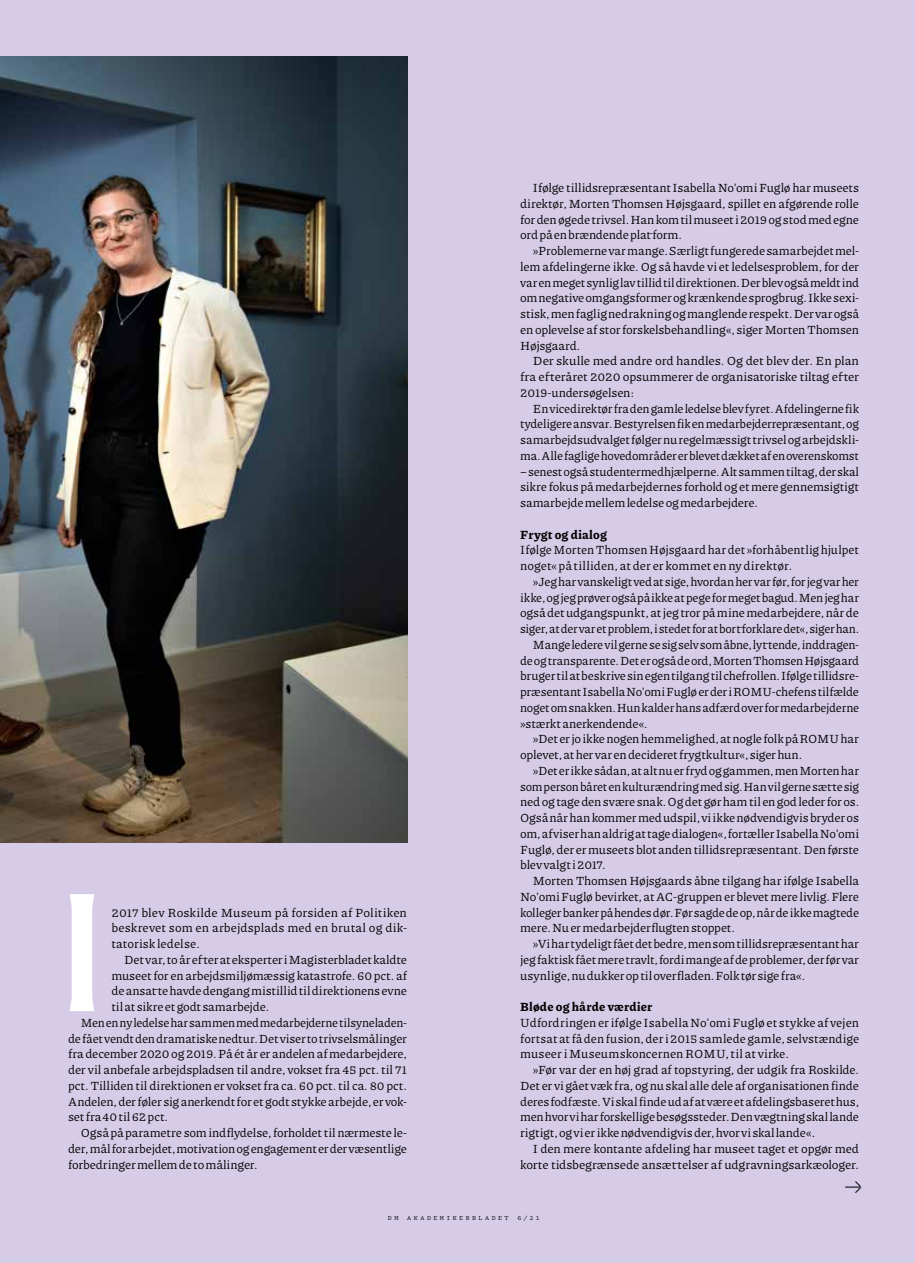
<style>
.page{position:relative;width:915px;height:1263px;background:#fff}
.page>*{position:absolute;margin:0;border:0;box-sizing:border-box;transform-origin:0 0}
.t1{font:900 155.85px "Ayer Poster";color:#fff}
.t2{font:22.5px "Anthony";color:#000}
.t3{font:12.3px/15.8px "Piazzolla";letter-spacing:-.02em;color:#000;text-align:justify}
.t4{font:900 12px "Piazzolla";letter-spacing:.015em;color:#000}
.t5{font:6.75px "Logic Monospace";letter-spacing:.355em;color:#000}
</style>
<div class="page">
<div style="left:0;top:0;width:914px;height:1263px;background:#d6cce7"></div>
<img style="left:0;top:56px;width:407px;height:787px">
<h1 class="t1" style="left:68px;top:847px;width:30px">I</h1>
<p class="t3" style="left:111px;top:904px;width:297px">2017 blev Roskilde Museum på forsiden af Politiken beskrevet som en arbejdsplads med en brutal og dik&shy;tatorisk ledelse.</p>
<p class="t3" style="left:124px;top:951px;width:284px">Det var, to år ef ter at eksperter i Magisterbladet kaldte</p>
<p class="t3" style="left:111px;top:967px;width:297px">museet for en arbejdsmiljømæssig katastrofe. 60 pct. af</p>
<p class="t3" style="left:111px;top:983px;width:297px">de ansatte havde dengang mistillid til direktionens evne</p>
<p class="t3" style="left:111px;top:999px;width:159px">til at sikre et godt samarbejde.</p>
<p class="t3" style="left:81px;top:1014px;width:327px">Men en ny ledelse har sammen med medarbejderne tilsyneladen-</p>
<p class="t3" style="left:68px;top:1030px;width:340px">de fået vendt den dramatiske nedtur. Det viser to trivselsmålinger</p>
<p class="t3" style="left:68px;top:1046px;width:340px">fra december 2020 og 2019. På ét år er andelen af medarbejdere,</p>
<p class="t3" style="left:68px;top:1062px;width:340px">der vil anbefale arbejdspladsen til andre, vokset fra 45 pct. til 71</p>
<p class="t3" style="left:68px;top:1077px;width:340px">pct. Tilliden til direktionen er vokset fra ca. 60 pct. til ca. 80 pct.</p>
<p class="t3" style="left:68px;top:1093px;width:340px">Andelen, der føler sig anerkendt for et godt stykke arbejde, er vok-</p>
<p class="t3" style="left:68px;top:1109px;width:101px">set fra 40 til 62 pct.</p>
<p class="t3" style="left:81px;top:1125px;width:327px">Også på parametre som indflydelse, forholdet til nærmeste le-</p>
<p class="t3" style="left:68px;top:1140px;width:340px">der, mål for arbejdet, motivation og engagement er der væsentlige</p>
<p class="t3" style="left:68px;top:1156px;width:191px">forbedringer mellem de to målinger.</p>
<p class="t3" style="left:520px;top:180px;width:340px;text-indent:13px">Ifølge tillidsrepræsentant Isabella No'omi Fuglø har museets direktør, Morten Thomsen Højsgaard, spillet en afgørende rolle for den øgede trivsel. Han kom til museet i 2019 og stod med egne ord på en brændende platform.</p>
<p class="t3" style="left:520px;top:243px;width:340px;text-indent:13px">»Problemerne var mange. Særligt fungerede samarbejdet mel&shy;lem afdelingerne ikke. Og så havde vi et ledelsesproblem, for der var en meget synlig lav tillid til direktionen. Der blev også meldt ind om negative omgangsformer og krænkende sprogbrug. Ikke sexi&shy;stisk, men faglig nedrakning og manglende respekt. Der var også en oplevelse af stor forskelsbehandling«, siger Morten Thomsen Højsgaard.</p>
<p class="t3" style="left:520px;top:353px;width:340px;text-indent:13px">Der skulle med andre ord handles. Og det blev der. En plan fra ef teråret 2020 opsummerer de organisatoriske tiltag ef ter 2019-undersøgelsen:</p>
<p class="t3" style="left:520px;top:400px;width:340px;text-indent:13px">En vicedirektør fra den gamle ledelse blev fyret. Afdelingerne fik tydeligere ansvar. Bestyrelsen fik en medarbejderrepræsentant, og samarbejdsudvalget følger nu regelmæssigt trivsel og arbejdskli&shy;ma. Alle faglige hovedområder er blevet dækket af en overenskomst</p>
<p class="t3" style="left:520px;top:463px;width:340px">– senest også studentermedhjælperne. Alt sammen tiltag, der skal sikre fokus på medarbejdernes forhold og et mere gennemsigtigt samarbejde mellem ledelse og medarbejdere.</p>
<p class="t4" style="left:520px;top:527px;width:88px">Frygt og dialog</p>
<p class="t3" style="left:520px;top:542px;width:340px">Ifølge Morten Thomsen Højsgaard har det »forhåbentlig hjulpet noget« på tilliden, at der er kommet en ny direktør.</p>
<p class="t3" style="left:532px;top:573px;width:327px">»Jeg har vanskeligt ved at sige, hvordan her var før, for jeg var her</p>
<p class="t3" style="left:520px;top:589px;width:340px">ikke, og jeg prøver også på ikke at pege for meget bagud. Men jeg har</p>
<p class="t3" style="left:520px;top:605px;width:340px">også det udgangspunkt, at jeg tror på mine medarbejdere, når de</p>
<p class="t3" style="left:520px;top:621px;width:340px">siger, at der var et problem, i stedet for at bortforklare det«, siger han.</p>
<p class="t3" style="left:532px;top:636px;width:327px">Mange ledere vil gerne se sig selv som åbne, lyttende, inddragen-</p>
<p class="t3" style="left:520px;top:652px;width:340px">de og transparente. Det er også de ord, Morten Thomsen Højsgaard</p>
<p class="t3" style="left:520px;top:668px;width:340px">bruger til at beskrive sin egen tilgang til chefrollen. Ifølge tillidsre-</p>
<p class="t3" style="left:520px;top:684px;width:340px">præsentant Isabella No'omi Fuglø er der i ROMU-chefens tilfælde</p>
<p class="t3" style="left:520px;top:699px;width:340px">noget om snakken. Hun kalder hans adfærd over for medarbejderne</p>
<p class="t3" style="left:520px;top:715px;width:129px">»stærkt anerkendende«.</p>
<p class="t3" style="left:532px;top:731px;width:327px">»Det er jo ikke nogen hemmelighed, at nogle folk på ROMU har</p>
<p class="t3" style="left:520px;top:747px;width:283px">oplevet, at her var en decideret frygtkultur«, siger hun.</p>
<p class="t3" style="left:532px;top:762px;width:327px">»Det er ikke sådan, at alt nu er fryd og gammen, men Morten har</p>
<p class="t3" style="left:520px;top:778px;width:340px">som person båret en kulturændring med sig. Han vil gerne sætte sig</p>
<p class="t3" style="left:520px;top:794px;width:340px">ned og tage den svære snak. Og det gør ham til en god leder for os.</p>
<p class="t3" style="left:520px;top:810px;width:340px">Også når han kommer med udspil, vi ikke nødvendigvis bryder os</p>
<p class="t3" style="left:520px;top:825px;width:340px">om, afviser han aldrig at tage dialogen«, fortæller Isabella No'omi</p>
<p class="t3" style="left:520px;top:841px;width:340px">Fuglø, der er museets blot anden tillidsrepræsentant. Den første</p>
<p class="t3" style="left:520px;top:857px;width:87px">blev valgt i 2017.</p>
<p class="t3" style="left:532px;top:873px;width:327px">Morten Thomsen Højsgaards åbne tilgang har ifølge Isabella</p>
<p class="t3" style="left:520px;top:888px;width:340px">No'omi Fuglø bevirket, at AC-gruppen er blevet mere livlig. Flere</p>
<p class="t3" style="left:520px;top:904px;width:340px">kolleger banker på hendes dør. Før sagde de op, når de ikke magtede</p>
<p class="t3" style="left:520px;top:920px;width:216px">mere. Nu er medarbejderflugten stoppet.</p>
<p class="t3" style="left:532px;top:936px;width:327px">»Vi har tydeligt fået det bedre, men som tillidsrepræsentant har</p>
<p class="t3" style="left:520px;top:951px;width:340px">jeg faktisk fået mere travlt, fordi mange af de problemer, der før var</p>
<p class="t3" style="left:520px;top:967px;width:286px">usynlige, nu dukker op til overfladen. Folk tør sige fra«.</p>
<p class="t4" style="left:520px;top:1000px;width:134px">Bløde og hårde værdier</p>
<p class="t3" style="left:520px;top:1014px;width:340px">Udfordringen er ifølge Isabella No'omi Fuglø et stykke af vejen fortsat at få den fusion, der i 2015 samlede gamle, selvstændige museer i Museumskoncernen ROMU, til at virke.</p>
<p class="t3" style="left:520px;top:1062px;width:340px;text-indent:13px">»Før var der en høj grad af topstyring, der udgik fra Roskilde.<br>Det er vi gået væk fra, og nu skal alle dele af organisationen finde deres fodfæste. Vi skal finde ud af at være et afdelingsbaseret hus, men hvor vi har forskellige besøgssteder. Den vægtning skal lande rigtigt, og vi er ikke nødvendigvis der, hvor vi skal lande«.</p>
<p class="t3" style="left:520px;top:1140px;width:340px;text-align:right">I den mere kontante afdeling har museet taget et opgør med korte tidsbegrænsede ansættelser af udgravningsarkæologer.</p>
<h2 class="t2" style="left:844px;top:1172px;width:19px">→</h2>
<p class="t5" style="left:388px;top:1214px;width:12px">D M</p>
<p class="t5" style="left:407px;top:1214px;width:103px">AKADEMIKERBLADET</p>
<p class="t5" style="left:517px;top:1214px;width:24px">6/21</p>
</div>
